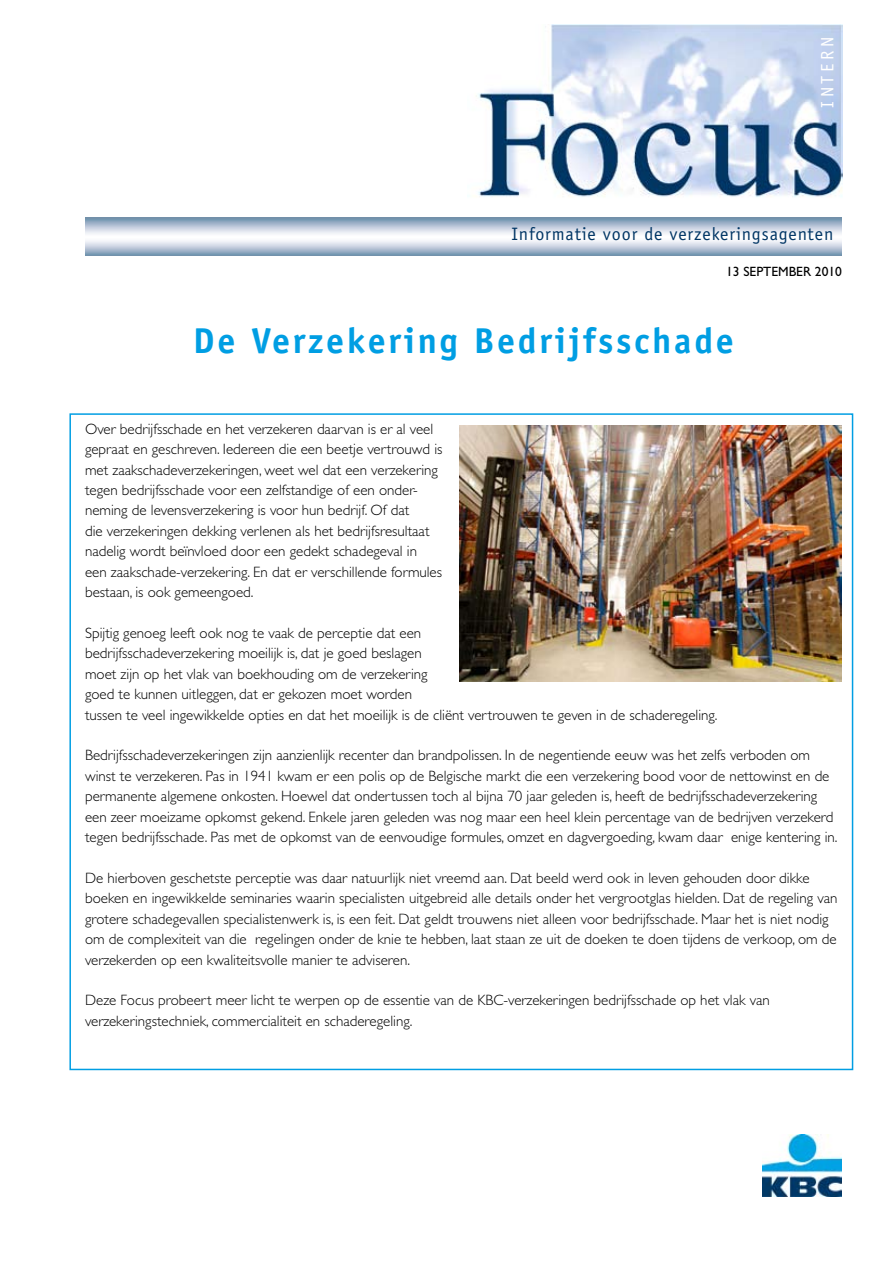
<style>
.page{position:relative;width:893px;height:1263px;background:#fff}
.page>*{position:absolute;margin:0;border:0;box-sizing:border-box;transform-origin:0 0}
.t1{font:700 36px "Officina Sans Std";letter-spacing:.075em;color:#009ee3}
.t2{font:18px "Officina Sans Std";letter-spacing:.05em;color:#003564}
.t3{font:18px "Officina Sans Std";letter-spacing:.2em;color:#fff}
.t4{font:300 15px/20.4px "Gill Sans Std";color:#000}
.t5{font:13.5px "Gill Sans Std";color:#000}
</style>
<div class="page">
<svg style="left:85px;top:218px;width:757px;height:37px"></svg>
<img style="left:478px;top:25px;width:364px;height:173px">
<img style="left:762px;top:1134px;width:80px;height:63px">
<img style="left:459px;top:426px;width:383px;height:255px">
<p class="t3" style="left:817px;top:108px;width:72px;rotate:-90deg">INTERN</p>
<p class="t2" style="left:511px;top:224px;width:324px">Informatie voor de verzekeringsagenten</p>
<p class="t5" style="left:726px;top:264px;width:117px">13 SEPTEMBER 2010</p>
<h1 class="t1" style="left:193px;top:318px;width:542px">De Verzekering Bedrijfsschade</h1>
<p class="t4" style="left:85px;top:419px;width:359px">Over bedrijfsschade en het verzekeren daarvan is er al veel gepraat en geschreven. Iedereen die een beetje vertrouwd is met zaakschadeverzekeringen, weet wel dat een verzekering tegen bedrijfsschade voor een zelfstandige of een onder&shy;neming de levensverzekering is voor hun bedrijf. Of dat<br>die verzekeringen dekking verlenen als het bedrijfsresultaat nadelig wordt beïnvloed door een gedekt schadegeval in een zaakschade-verzekering. En dat er verschillende formules bestaan, is ook gemeengoed.</p>
<p class="t4" style="left:85px;top:623px;width:634px">Spijtig genoeg leeft ook nog te vaak de perceptie dat een<br>bedrijfsschadeverzekering moeilijk is, dat je goed beslagen<br>moet zijn op het vlak van boekhouding om de verzekering<br>goed te kunnen uitleggen, dat er gekozen moet worden<br>tussen te veel ingewikkelde opties en dat het moeilijk is de cliënt vertrouwen te geven in de schaderegeling.</p>
<p class="t4" style="left:85px;top:745px;width:754px">Bedrijfsschadeverzekeringen zijn aanzienlijk recenter dan brandpolissen. In de negentiende eeuw was het zelfs verboden om winst te verzekeren. Pas in 1941 kwam er een polis op de Belgische markt die een verzekering bood voor de nettowinst en de permanente algemene onkosten. Hoewel dat ondertussen toch al bijna 70 jaar geleden is, heeft de bedrijfsschadeverzekering een zeer moeizame opkomst gekend. Enkele jaren geleden was nog maar een heel klein percentage van de bedrijven verzekerd tegen bedrijfsschade. Pas met de opkomst van de eenvoudige formules, omzet en dagvergoeding, kwam daar enige kentering in.</p>
<p class="t4" style="left:85px;top:868px;width:754px">De hierboven geschetste perceptie was daar natuurlijk niet vreemd aan. Dat beeld werd ook in leven gehouden door dikke boeken en ingewikkelde seminaries waarin specialisten uitgebreid alle details onder het vergrootglas hielden. Dat de regeling van grotere schadegevallen specialistenwerk is, is een feit. Dat geldt trouwens niet alleen voor bedrijfsschade. Maar het is niet nodig om de complexiteit van die regelingen onder de knie te hebben, laat staan ze uit de doeken te doen tijdens de verkoop, om de verzekerden op een kwaliteitsvolle manier te adviseren.</p>
<p class="t4" style="left:85px;top:990px;width:686px">Deze Focus probeert meer licht te werpen op de essentie van de KBC-verzekeringen bedrijfsschade op het vlak van verzekeringstechniek, commercialiteit en schaderegeling.</p>
</div>
